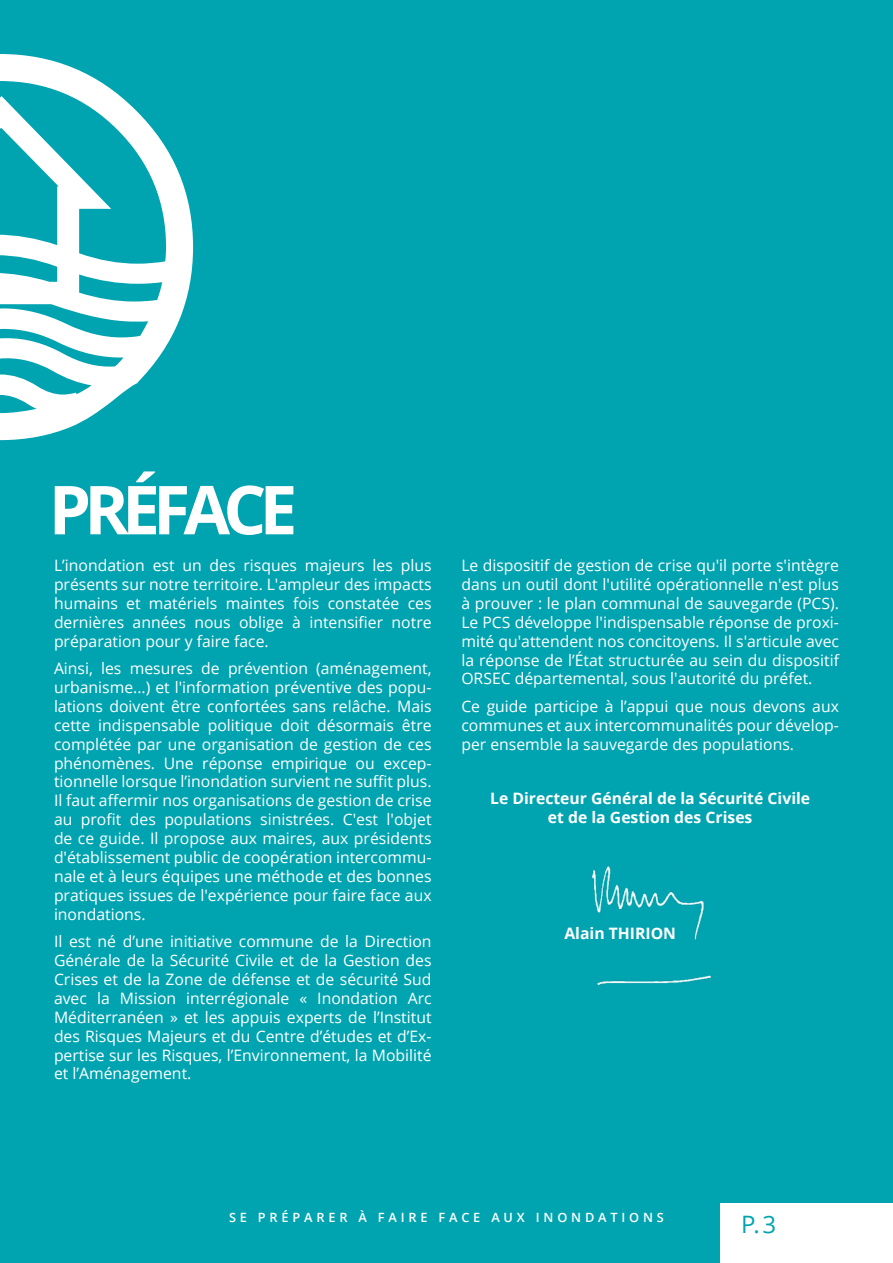
<style>
.page{position:relative;width:893px;height:1263px;background:#00a4b0}
.page>*{position:absolute;margin:0;border:0;box-sizing:border-box;transform-origin:0 0}
.t1{font:700 67.5px "Open Sans";letter-spacing:-.1em;color:#fff}
.t2{font:24px "Open Sans";color:#00a4b0}
.t3{font:15.75px/18.9px "Open Sans";color:#fff;text-align:justify}
.t4{font:700 15.75px/18.9px "Open Sans";color:#fff;text-align:center}
.t5{font:600 12.75px "Open Sans";letter-spacing:.3em;color:#fff}
</style>
<div class="page">
<svg style="left:0;top:54px;width:193px;height:386px"></svg>
<img style="left:592px;top:866px;width:119px;height:120px">
<div style="left:720px;top:1204px;width:173px;height:59px;background:#fff"></div>
<h1 class="t1" style="left:49px;top:462px;width:250px">PRÉFACE</h1>
<p class="t3" style="left:54px;top:555px;width:379px">L’inondation est un des risques majeurs les plus présents sur notre territoire. L'ampleur des impacts humains et matériels maintes fois constatée ces dernières années nous oblige à intensifier notre préparation pour y faire face.</p>
<p class="t3" style="left:54px;top:658px;width:379px">Ainsi, les mesures de prévention (aménagement, urbanisme...) et l'information préventive des popu&shy;lations doivent être confortées sans relâche. Mais cette indispensable politique doit désormais être complétée par une organisation de gestion de ces phénomènes. Une réponse empirique ou excep&shy;tionnelle lorsque l’inondation survient ne suffit plus.<br>Il faut affermir nos organisations de gestion de crise au profit des populations sinistrées. C'est l'objet de ce guide. Il propose aux maires, aux présidents d'établissement public de coopération intercommu&shy;nale et à leurs équipes une méthode et des bonnes pratiques issues de l'expérience pour faire face aux inondations.</p>
<p class="t3" style="left:54px;top:931px;width:379px">Il est né d’une initiative commune de la Direction Générale de la Sécurité Civile et de la Gestion des Crises et de la Zone de défense et de sécurité Sud avec la Mission interrégionale « Inondation Arc Méditerranéen » et les appuis experts de l’Institut des Risques Majeurs et du Centre d’études et d’Ex&shy;pertise sur les Risques, l’Environnement, la Mobilité et l’Aménagement.</p>
<p class="t3" style="left:461px;top:555px;width:379px">Le dispositif de gestion de crise qu'il porte s'intègre dans un outil dont l'utilité opérationnelle n'est plus à prouver : le plan communal de sauvegarde (PCS).<br>Le PCS développe l'indispensable réponse de proxi&shy;mité qu'attendent nos concitoyens. Il s'articule avec la réponse de l’État structurée au sein du dispositif ORSEC départemental, sous l'autorité du préfet.</p>
<p class="t3" style="left:461px;top:696px;width:379px">Ce guide participe à l’appui que nous devons aux communes et aux intercommunalités pour dévelop&shy;per ensemble la sauvegarde des populations.</p>
<p class="t4" style="left:490px;top:789px;width:322px">Le Directeur Général de la Sécurité Civile et de la Gestion des Crises</p>
<p class="t4" style="left:564px;top:924px;width:113px">Alain THIRION</p>
<p class="t5" style="left:229px;top:1209px;width:436px">SE PRÉPARER À FAIRE FACE AUX INONDATIONS</p>
<h2 class="t2" style="left:741px;top:1208px;width:37px">P. 3</h2>
</div>
